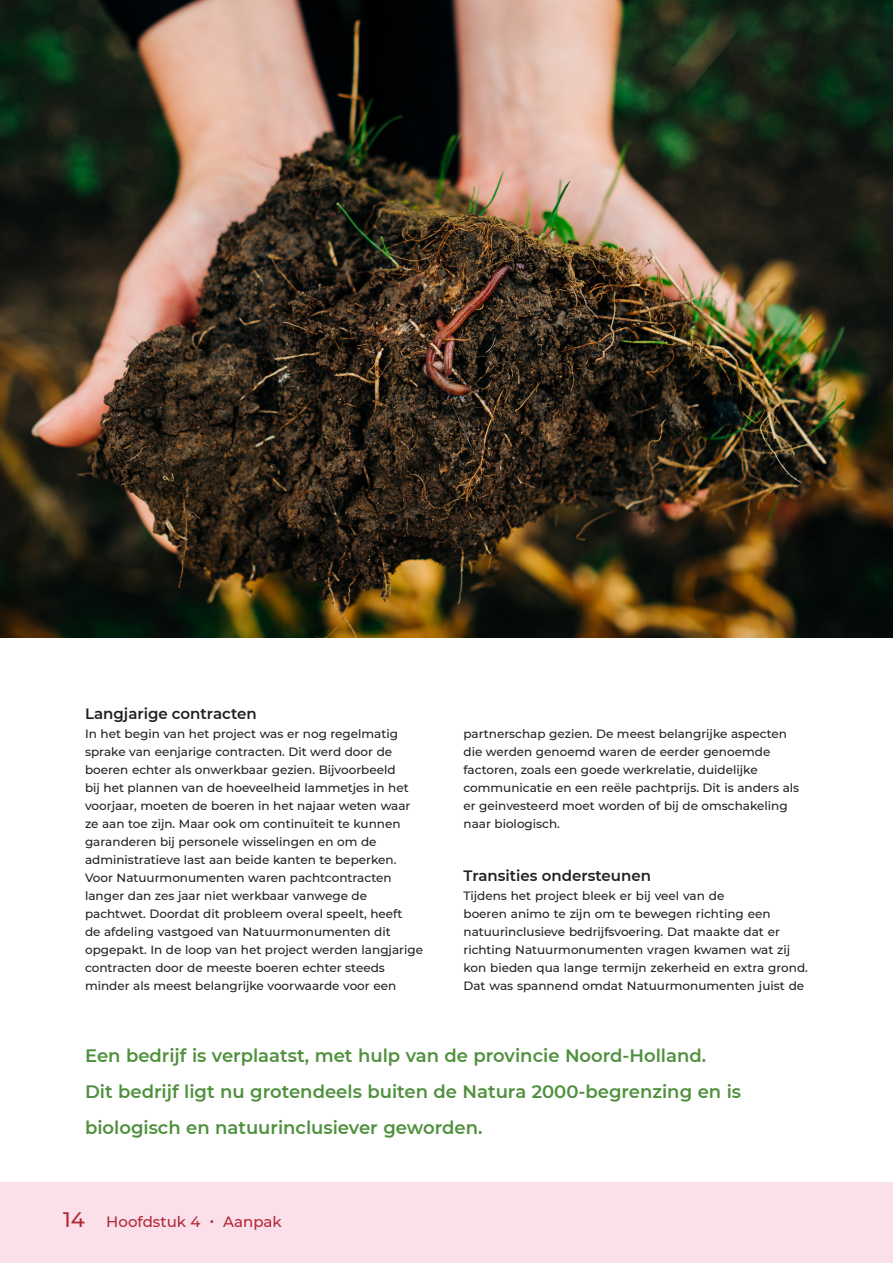
<style>
.page{position:relative;width:893px;height:1263px;background:#fff}
.page>*{position:absolute;margin:0;border:0;box-sizing:border-box;transform-origin:0 0}
.streamer{font:600 18px/36px "Montserrat";color:#4f903d}
.parafgraafkop_2{font:600 15px "Montserrat";color:#231f20}
.t1{font:500 15px "Montserrat";color:#b12934}
.brood{font:500 12px/18px "Montserrat";color:#231f20}
.s1{font-size:21px}
</style>
<div class="page">
<div style="left:0;top:1182px;width:893px;height:81px;background:#fbdfeb"></div>
<img style="left:0;top:0;width:893px;height:638px">
<p class="parafgraafkop_2" style="left:85px;top:703px;width:173px">Langjarige contracten</p>
<p class="brood" style="left:85px;top:724px;width:339px">In het begin van het project was er nog regelmatig sprake van eenjarige contracten. Dit werd door de boeren echter als onwerkbaar gezien. Bijvoorbeeld<br>bij het plannen van de hoeveelheid lammetjes in het voorjaar, moeten de boeren in het najaar weten waar ze aan toe zijn. Maar ook om continuïteit te kunnen garanderen bij personele wisselingen en om de administratieve last aan beide kanten te beperken.<br>Voor Natuurmonumenten waren pachtcontracten langer dan zes jaar niet werkbaar vanwege de pachtwet. Doordat dit probleem overal speelt, heeft<br>de afdeling vastgoed van Natuurmonumenten dit opgepakt. In de loop van het project werden langjarige contracten door de meeste boeren echter steeds minder als meest belangrijke voorwaarde voor een</p>
<p class="brood" style="left:463px;top:724px;width:337px">partnerschap gezien. De meest belangrijke aspecten die werden genoemd waren de eerder genoemde factoren, zoals een goede werkrelatie, duidelijke communicatie en een reële pachtprijs. Dit is anders als er geinvesteerd moet worden of bij de omschakeling naar biologisch.</p>
<p class="parafgraafkop_2" style="left:463px;top:865px;width:189px">Transities ondersteunen</p>
<p class="brood" style="left:463px;top:886px;width:346px">Tijdens het project bleek er bij veel van de<br>boeren animo te zijn om te bewegen richting een natuurinclusieve bedrijfsvoering. Dat maakte dat er richting Natuurmonumenten vragen kwamen wat zij kon bieden qua lange termijn zekerheid en extra grond.<br>Dat was spannend omdat Natuurmonumenten juist de</p>
<p class="streamer" style="left:85px;top:1037px;width:658px">Een bedrijf is verplaatst, met hulp van de provincie Noord-Holland.<br>Dit bedrijf ligt nu grotendeels buiten de Natura 2000-begrenzing en is biologisch en natuurinclusiever geworden.</p>
<p class="t1" style="left:63px;top:1211px;width:220px"><span class="s1">14</span> Hoofdstuk 4 • Aanpak</p>
</div>
